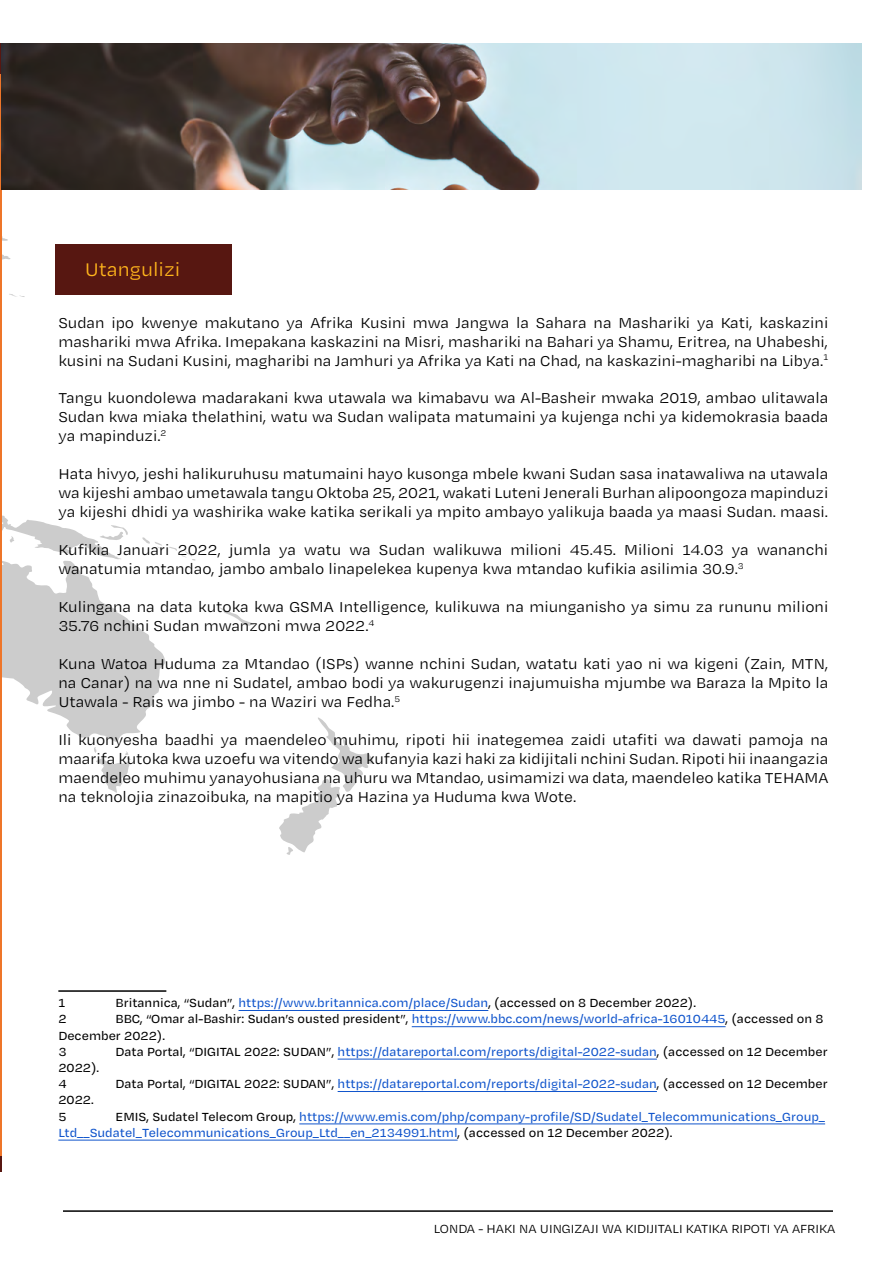
<style>
.page{position:relative;width:893px;height:1263px;background:#fff}
.page>*{position:absolute;margin:0;border:0;box-sizing:border-box;transform-origin:0 0}
.t1{font:21px "Degular Text";color:#ffb51c}
.t2{font:16.5px/18.9px "Degular Text";color:#000;text-align:justify}
.t3{font:500 13.5px/16.2px "Degular Text";color:#000}
.t4{font:500 13.5px/16.2px "Degular Text";color:#15c}
.t5{font:13.5px "Degular Text";color:#000}
.s1{color:#15c}
.s2{color:#000}
</style>
<div class="page">
<hr style="left:63px;top:1210px;width:770px;height:2px;background:#000">
<svg style="left:1px;top:202px;width:373px;height:654px"></svg>
<hr style="left:0;top:43px;width:1px;height:1113px;background:#ee7529">
<div style="left:55px;top:244px;width:177px;height:50px;background:#571711"></div>
<hr style="left:0;top:43px;width:1px;height:30px;background:#571711">
<svg style="left:0;top:1156px;width:1px;height:15px"></svg>
<img style="left:1px;top:43px;width:861px;height:146px">
<hr style="left:58px;top:990px;width:108px;height:2px;background:#000">
<hr style="left:239px;top:1010px;width:249px;height:1px;background:#15c">
<hr style="left:412px;top:1026px;width:314px;height:1px;background:#15c">
<hr style="left:338px;top:1059px;width:319px;height:1px;background:#15c">
<hr style="left:338px;top:1091px;width:319px;height:1px;background:#15c">
<hr style="left:299px;top:1123px;width:526px;height:1px;background:#15c">
<hr style="left:58px;top:1140px;width:400px;height:1px;background:#15c">
<p class="t1" style="left:85px;top:256px;width:97px">Utangulizi</p>
<p class="t2" style="left:58px;top:312px;width:771px">Sudan ipo kwenye makutano ya Afrika Kusini mwa Jangwa la Sahara na Mashariki ya Kati, kaskazini mashariki mwa Afrika. Imepakana kaskazini na Misri, mashariki na Bahari ya Shamu, Eritrea, na Uhabeshi, kusini na Sudani Kusini, magharibi na Jamhuri ya Afrika ya Kati na Chad, na kaskazini-magharibi na Libya.<sup>1</sup></p>
<p class="t2" style="left:58px;top:388px;width:772px">Tangu kuondolewa madarakani kwa utawala wa kimabavu wa Al-Basheir mwaka 2019, ambao ulitawala Sudan kwa miaka thelathini, watu wa Sudan walipata matumaini ya kujenga nchi ya kidemokrasia baada ya mapinduzi.<sup>2</sup></p>
<p class="t2" style="left:58px;top:464px;width:771px">Hata hivyo, jeshi halikuruhusu matumaini hayo kusonga mbele kwani Sudan sasa inatawaliwa na utawala wa kijeshi ambao umetawala tangu Oktoba 25, 2021, wakati Luteni Jenerali Burhan alipoongoza mapinduzi ya kijeshi dhidi ya washirika wake katika serikali ya mpito ambayo yalikuja baada ya maasi Sudan. maasi.</p>
<p class="t2" style="left:58px;top:540px;width:771px">Kufikia Januari 2022, jumla ya watu wa Sudan walikuwa milioni 45.45. Milioni 14.03 ya wananchi wanatumia mtandao, jambo ambalo linapelekea kupenya kwa mtandao kufikia asilimia 30.9.<sup>3</sup></p>
<p class="t2" style="left:58px;top:597px;width:771px">Kulingana na data kutoka kwa GSMA Intelligence, kulikuwa na miunganisho ya simu za rununu milioni<br>35.76 nchini Sudan mwanzoni mwa 2022.<sup>4</sup></p>
<p class="t2" style="left:58px;top:654px;width:771px">Kuna Watoa Huduma za Mtandao (ISPs) wanne nchini Sudan, watatu kati yao ni wa kigeni (Zain, MTN, na Canar) na wa nne ni Sudatel, ambao bodi ya wakurugenzi inajumuisha mjumbe wa Baraza la Mpito la Utawala - Rais wa jimbo - na Waziri wa Fedha.<sup>5</sup></p>
<p class="t2" style="left:58px;top:730px;width:771px">Ili kuonyesha baadhi ya maendeleo muhimu, ripoti hii inategemea zaidi utafiti wa dawati pamoja na maarifa kutoka kwa uzoefu wa vitendo wa kufanyia kazi haki za kidijitali nchini Sudan. Ripoti hii inaangazia maendeleo muhimu yanayohusiana na uhuru wa Mtandao, usimamizi wa data, maendeleo katika TEHAMA na teknolojia zinazoibuka, na mapitio ya Hazina ya Huduma kwa Wote.</p>
<p class="t3" style="left:58px;top:994px;width:8px">1</p>
<p class="t3" style="left:116px;top:994px;width:582px">Britannica, “Sudan”, <span class="s1">https://www.britannica.com/place/Sudan</span>, (accessed on 8 December 2022).</p>
<p class="t3" style="left:58px;top:1010px;width:10px">2</p>
<p class="t3" style="left:58px;top:1010px;width:766px;text-indent:57px">BBC, “Omar al-Bashir: Sudan’s ousted president”, <span class="s1">https://www.bbc.com/news/world-africa-16010445</span>, (accessed on 8<br>December 2022).<br>3</p>
<p class="t3" style="left:116px;top:1043px;width:714px">Data Portal, “DIGITAL 2022: SUDAN”, <span class="s1">https://datareportal.com/reports/digital-2022-sudan</span>, (accessed on 12 December</p>
<p class="t3" style="left:58px;top:1059px;width:42px">2022).<br>4</p>
<p class="t3" style="left:116px;top:1075px;width:714px">Data Portal, “DIGITAL 2022: SUDAN”, <span class="s1">https://datareportal.com/reports/digital-2022-sudan</span>, (accessed on 12 December</p>
<p class="t3" style="left:58px;top:1091px;width:37px">2022.<br>5</p>
<p class="t4" style="left:58px;top:1108px;width:768px;text-indent:57px"><span class="s2">EMIS, Sudatel Telecom Group,</span> https://www.emis.com/php/company-profile/SD/Sudatel_Telecommunications_Group_<br>Ltd__Sudatel_Telecommunications_Group_Ltd__en_2134991.html<span class="s2">, (accessed on 12 December 2022).</span></p>
<p class="t5" style="left:434px;top:1220px;width:403px">LONDA - HAKI NA UINGIZAJI WA KIDIJITALI KATIKA RIPOTI YA AFRIKA</p>
</div>
